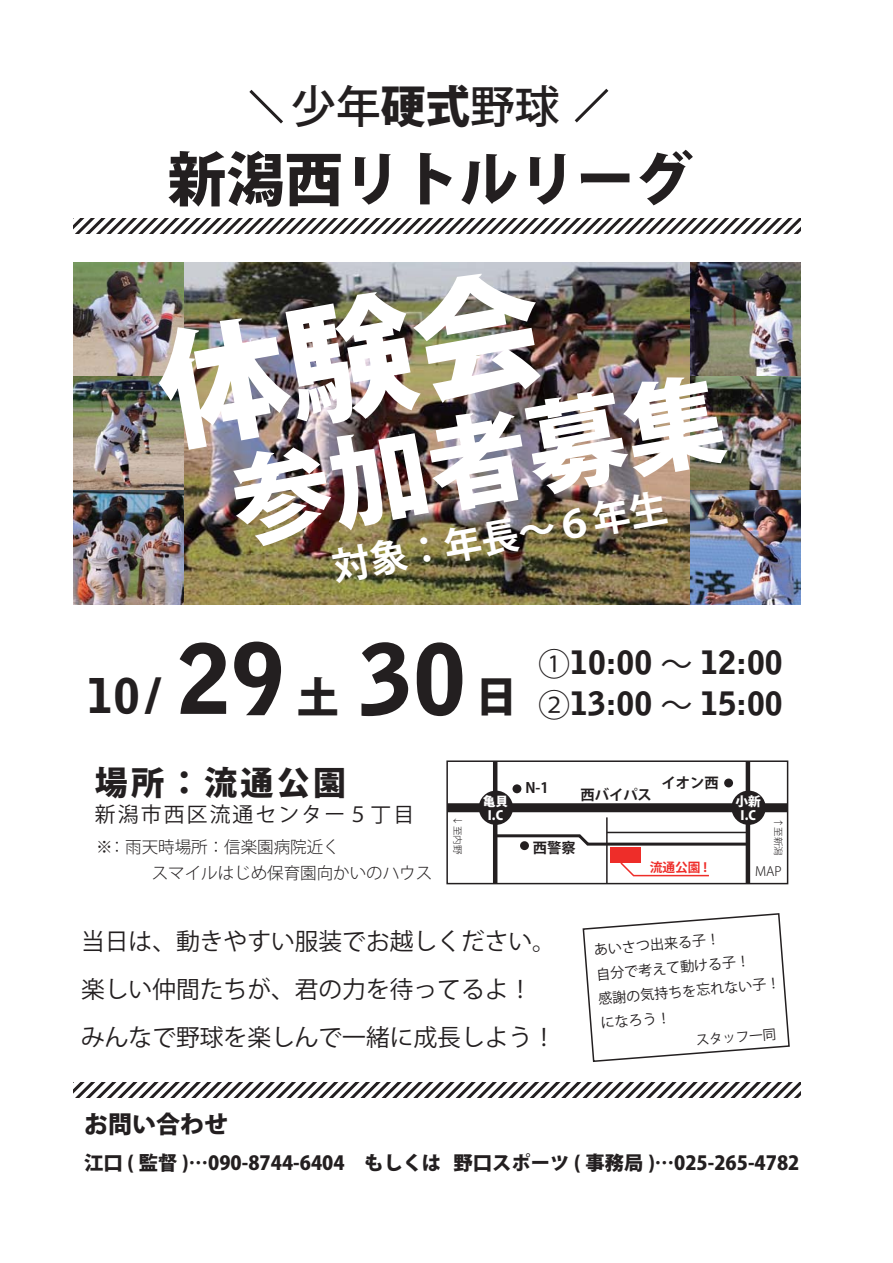
<style>
.page{position:relative;width:893px;height:1263px;background:#fff}
.page>*{position:absolute;margin:0;border:0;box-sizing:border-box;transform-origin:0 0}
.t1{font:99.75px "Koz Go Pro Heavy 90 pv RKSJ H";color:#fff}
.t2{font:900 95.85px "Bell Gothic Std";color:#231f20}
.t3{font:58.35px "Koz Go Pro Heavy 90 pv RKSJ H";color:#231f20}
.t4{font:900 47.7px "Bell Gothic Std";color:#231f20}
.t5{font:44.7px "Koz Go Pro Medium 90 pv RKSJ H";color:#231f20}
.t6{font:42.15px "Koz Go Pro Heavy 90 pv RKSJ H";color:#231f20}
.t7{font:37.65px "Koz Go Pro Bold 90 pv RKSJ H";color:#fff}
.t8{font:33px "Koz Go Pro Heavy 90 pv RKSJ H";letter-spacing:.1em;color:#231f20}
.t9{font:900 32.1px/41.4px "Bell Gothic Std";color:#231f20}
.t10{font:24px "Koz Go Pro Heavy 90 pv RKSJ H";color:#231f20}
.t11{font:23.7px/48px "Koz Go Pro Regular 90 pv RKSJ H";color:#231f20}
.t12{font:20.85px "Koz Go Pro Regular 90 pv RKSJ H";letter-spacing:.1em;color:#231f20}
.t13{font:19.35px "Koz Go Pro Heavy 90 pv RKSJ H";color:#231f20}
.t14{font:16.5px/25.5px "Koz Go Pro Light 90 pv RKSJ H";color:#231f20}
.t15{font:14.25px "Koz Go Pro Bold 90 pv RKSJ H";color:#231f20}
.t16{font:14.1px/24.6px "Koz Go Pro Regular 90 pv RKSJ H";color:#231f20}
.t17{font:13.35px "Koz Go Pro Regular 90 pv RKSJ H";color:#231f20}
.t18{font:12.9px "Koz Go Pro Light 90 pv RKSJ H";color:#231f20}
.t19{font:12.75px/14.2px "Koz Go Pro Heavy 90 pv RKSJ H";color:#fff;text-align:center}
.t20{font:12.75px "Koz Go Pro Bold 90 pv RKSJ H";color:#ee2d29}
.t21{font:9.45px "Koz Go Pro Light 90 pv RKSJ H";color:#231f20}
.s1{font-family:"Koz Go Pro Heavy 90 pv RKSJ H"}
.s2{font-size:95.85px}
.s3{font-family:"Koz Go Pro Regular 90 pv RKSJ H";font-weight:400}
</style>
<div class="page">
<img style="left:73px;top:262px;width:728px;height:342px">
<svg style="left:249px;top:89px;width:34px;height:35px"></svg>
<svg style="left:574px;top:88px;width:35px;height:35px"></svg>
<svg style="left:73px;top:219px;width:728px;height:15px"></svg>
<svg style="left:73px;top:1083px;width:728px;height:15px"></svg>
<svg style="left:582px;top:913px;width:208px;height:149px"></svg>
<hr style="left:493px;top:761px;width:4px;height:123px;background:#231f20">
<svg style="left:497px;top:833px;width:254px;height:14px"></svg>
<div style="left:447px;top:803px;width:340px;height:9px;background:#231f20"></div>
<div style="left:446px;top:760px;width:342px;height:124px;border:2px solid #231f20"></div>
<div style="left:479px;top:791px;width:34px;height:34px;background:#231f20;border-radius:50%"></div>
<hr style="left:746px;top:761px;width:4px;height:123px;background:#231f20">
<div style="left:731px;top:791px;width:35px;height:34px;background:#231f20;border-radius:50%"></div>
<div style="left:512px;top:784px;width:9px;height:9px;background:#231f20;border-radius:50%"></div>
<div style="left:520px;top:841px;width:9px;height:9px;background:#231f20;border-radius:50%"></div>
<div style="left:724px;top:779px;width:9px;height:8px;background:#231f20;border-radius:50%"></div>
<div style="left:610px;top:848px;width:30px;height:15px;background:#ee2d29"></div>
<svg style="left:620px;top:861px;width:89px;height:16px"></svg>
<hr style="left:606px;top:817px;width:2px;height:67px;background:#231f20">
<hr style="left:607px;top:832px;width:141px;height:1px;background:#231f20">
<img style="left:149px;top:262px;width:402px;height:191px">
<h3 class="t5" style="left:291px;top:90px;width:270px">少年<span class="s1">硬式</span>野球</h3>
<h3 class="t3" style="left:168px;top:157px;width:527px">新潟西リトルリーグ</h3>
<h1 class="t1" style="left:226px;top:466px;width:500px;rotate:-10deg">参加者募集</h1>
<h3 class="t7" style="left:330px;top:552px;width:341px;rotate:-10deg">対象：年長～６年生</h3>
<h3 class="t4" style="left:87px;top:669px;width:199px">10/ <span class="s2">29</span></h3>
<h3 class="t6" style="left:297px;top:681px;width:44px">土</h3>
<h2 class="t2" style="left:360px;top:625px;width:108px">30</h2>
<h3 class="t6" style="left:475px;top:680px;width:44px">日</h3>
<h3 class="t9" style="left:538px;top:642px;width:246px"><span class="s3">①</span>10:00 <span class="s3">～</span> 12:00<br><span class="s3">②</span>13:00 <span class="s3">～</span> 15:00</h3>
<h3 class="t8" style="left:95px;top:770px;width:253px">場所：流通公園</h3>
<p class="t12" style="left:95px;top:806px;width:321px">新潟市西区流通センター５丁目</p>
<p class="t14" style="left:152px;top:837px;width:282px;text-indent:-55px">※：雨天時場所：信楽園病院近く<br>スマイルはじめ保育園向かいのハウス</p>
<p class="t15" style="left:662px;top:777px;width:59px">イオン西</p>
<p class="t15" style="left:525px;top:783px;width:25px">N-1</p>
<p class="t15" style="left:580px;top:789px;width:73px">西バイパス</p>
<p class="t19" style="left:483px;top:796px;width:27px">亀貝</p>
<p class="t19" style="left:735px;top:796px;width:27px">小新<br>I.C</p>
<p class="t19" style="left:488px;top:810px;width:17px">I.C</p>
<p class="t21" style="left:461px;top:816px;width:40px;rotate:90deg">↓至内野</p>
<p class="t21" style="left:782px;top:818px;width:40px;rotate:90deg">↑至新潟</p>
<p class="t18" style="left:755px;top:866px;width:28px">MAP</p>
<p class="t15" style="left:533px;top:843px;width:44px">西警察</p>
<p class="t20" style="left:650px;top:862px;width:59px">流通公園 !</p>
<p class="t11" style="left:81px;top:920px;width:476px">当日は、動きやすい服装でお越しください。楽しい仲間たちが、君の力を待ってるよ！みんなで野球を楽しんで一緒に成長しよう！</p>
<p class="t16" style="left:593px;top:939px;width:184px;rotate:-5deg">あいさつ出来る子！<br>自分で考えて動ける子！<br>感謝の気持ちを忘れない子！になろう！</p>
<p class="t17" style="left:696px;top:1035px;width:82px;rotate:-5deg">スタッフ一同</p>
<p class="t10" style="left:84px;top:1115px;width:145px">お問い合わせ</p>
<p class="t13" style="left:84px;top:1156px;width:717px">江口 ( 監督 )…090-8744-6404　もしくは 野口スポーツ ( 事務局 )…025-265-4782</p>
</div>
